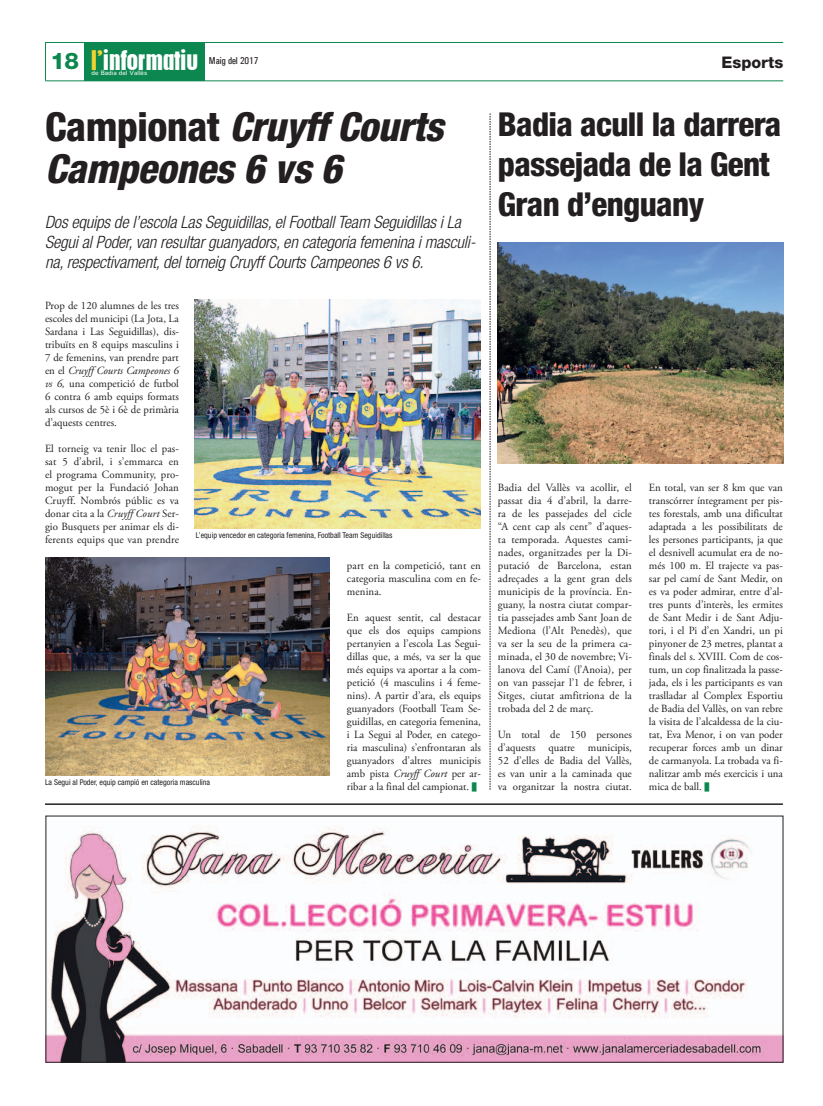
<style>
.page{position:relative;width:823px;height:1106px;background:#fff}
.page>*{position:absolute;margin:0;border:0;box-sizing:border-box;transform-origin:0 0}
.t1{font:italic 800 condensed 40px/42px "Helvetica Neue LT Std";letter-spacing:-.01em;color:#231f20}
.t2{font:800 condensed 33px/40px "Helvetica Neue LT Std";letter-spacing:-.02em;color:#231f20}
.t3{font:800 23px "Helvetica Neue LT Std";color:#0d8750}
.t4{font:22.3px "Pilsen Plakat";color:#fff}
.t5{font:italic 300 condensed 17px/20px "Helvetica Neue LT Std";letter-spacing:-.01em;color:#231f20}
.t6{font:800 16px "Helvetica Neue LT Std";color:#231f20}
.t7{font:11px/13px "Adobe Garamond Pro";color:#231f20;text-align:justify}
.t8{font:500 condensed 10px "Univers";color:#231f20}
.t9{font:condensed 8px "Helvetica Neue LT Std";color:#231f20}
.t10{font:500 6.4px "Univers";color:#fff}
.s1{color:#f2d231}
.s2{font-style:normal}
.s3{font-style:italic}
.s4{color:#0d8750}
</style>
<div class="page">
<img style="left:48px;top:827px;width:732px;height:233px">
<hr style="left:45px;top:803px;width:737px;height:1px;background:#231f20">
<hr style="left:45px;top:804px;width:737px;height:1px;background:#231f20">
<img style="left:195px;top:299px;width:285px;height:229px">
<img style="left:45px;top:557px;width:285px;height:218px">
<img style="left:497px;top:242px;width:285px;height:221px">
<svg style="left:489px;top:113px;width:1px;height:676px"></svg>
<hr style="left:45px;top:42px;width:737px;height:1px;background:#0d8750">
<hr style="left:45px;top:81px;width:737px;height:1px;background:#0d8750">
<hr style="left:45px;top:42px;width:1px;height:39px;background:#0d8750">
<div style="left:84px;top:42px;width:121px;height:39px;background:#0d8750"></div>
<h3 class="t4" style="left:91px;top:42px;width:108px"><span class="s1">l'</span>informatiu</h3>
<h3 class="t6" style="left:721px;top:53px;width:63px">Esports</h3>
<h3 class="t3" style="left:51px;top:47px;width:30px">18</h3>
<p class="t8" style="left:209px;top:55px;width:51px">Maig del 2017</p>
<p class="t10" style="left:91px;top:69px;width:57px">de Badia del Vallès</p>
<h1 class="t1" style="left:45px;top:105px;width:399px"><span class="s2">Campionat</span> Cruyff Courts<br>Campeones 6 vs 6</h1>
<h2 class="t2" style="left:497px;top:103px;width:285px">Badia acull la darrera passejada de la Gent<br>Gran d’enguany</h2>
<h3 class="t5" style="left:45px;top:212px;width:432px">Dos equips de l’escola Las Seguidillas, el Football Team Seguidillas i La<br>Segui al Poder, van resultar guanyadors, en categoria femenina i masculi&shy;na, respectivament, del torneig Cruyff Courts Campeones 6 vs 6.</h3>
<p class="t7" style="left:45px;top:299px;width:135px">Prop de 120 alumnes de les tres escoles del municipi (La Jota, La Sardana i Las Seguidillas), dis&shy;tribuïts en 8 equips masculins i 7 de femenins, van prendre part en el <span class="s3">Cruyff Courts Campeones 6 vs 6,</span> una competició de futbol 6 contra 6 amb equips formats als cursos de 5è i 6è de primària d’aquests centres.</p>
<p class="t7" style="left:45px;top:442px;width:135px">El torneig va tenir lloc el pas&shy;sat 5 d’abril, i s’emmarca en el programa Community, pro&shy;mogut per la Fundació Johan Cruyff. Nombrós públic es va donar cita a la <span class="s3">Cruyff Court</span> Ser&shy;gio Busquets per animar els di&shy;ferents equips que van prendre</p>
<p class="t7" style="left:648px;top:481px;width:135px">En total, van ser 8 km que van transcórrer íntegrament per pis&shy;tes forestals, amb una dificultat adaptada a les possibilitats de les persones participants, ja que el desnivell acumulat era de no&shy;més 100 m. El trajecte va pas&shy;sar pel camí de Sant Medir, on es va poder admirar, entre d’al&shy;tres punts d’interès, les ermites de Sant Medir i de Sant Adju&shy;tori, i el Pi d’en Xandri, un pi pinyoner de 23 metres, plantat a finals del s. XVIII. Com de cos&shy;tum, un cop finalitzada la passe&shy;jada, els i les participants es van traslladar al Complex Esportiu de Badia del Vallès, on van rebre la visita de l’alcaldessa de la ciu&shy;tat, Eva Menor, i on van poder recuperar forces amb un dinar de carmanyola. La trobada va fi&shy;nalitzar amb més exercicis i una mica de ball. <span class="s4">■</span></p>
<p class="t7" style="left:497px;top:481px;width:135px">Badia del Vallès va acollir, el passat dia 4 d’abril, la darre&shy;ra de les passejades del cicle “A cent cap als cent” d’aques&shy;ta temporada. Aquestes cami&shy;nades, organitzades per la Di&shy;putació de Barcelona, estan adreçades a la gent gran dels municipis de la província. En&shy;guany, la nostra ciutat compar&shy;tia passejades amb Sant Joan de Mediona (l’Alt Penedès), que va ser la seu de la primera ca&shy;minada, el 30 de novembre; Vi&shy;lanova del Camí (l’Anoia), per on van passejar l’1 de febrer, i Sitges, ciutat amfitriona de la trobada del 2 de març.</p>
<p class="t7" style="left:497px;top:728px;width:135px">Un total de 150 persones d’aquests quatre municipis, 52 d’elles de Badia del Vallès, es van unir a la caminada que va organitzar la nostra ciutat.</p>
<p class="t9" style="left:196px;top:530px;width:198px">L’equip vencedor en categoria femenina, Football Team Seguidillas</p>
<p class="t7" style="left:347px;top:559px;width:135px">part en la competició, tant en categoria masculina com en fe&shy;menina.</p>
<p class="t7" style="left:347px;top:611px;width:135px">En aquest sentit, cal destacar que els dos equips campions pertanyien a l’escola Las Segui&shy;dillas que, a més, va ser la que més equips va aportar a la com&shy;petició (4 masculins i 4 feme&shy;nins). A partir d’ara, els equips guanyadors (Football Team Se&shy;guidillas, en categoria femenina, i La Segui al Poder, en catego&shy;ria masculina) s’enfrontaran als guanyadors d’altres municipis amb pista <span class="s3">Cruyff Court</span> per ar&shy;ribar a la final del campionat. <span class="s4">■</span></p>
<p class="t9" style="left:45px;top:777px;width:167px">La Segui al Poder, equip campió en categoria masculina</p>
</div>
